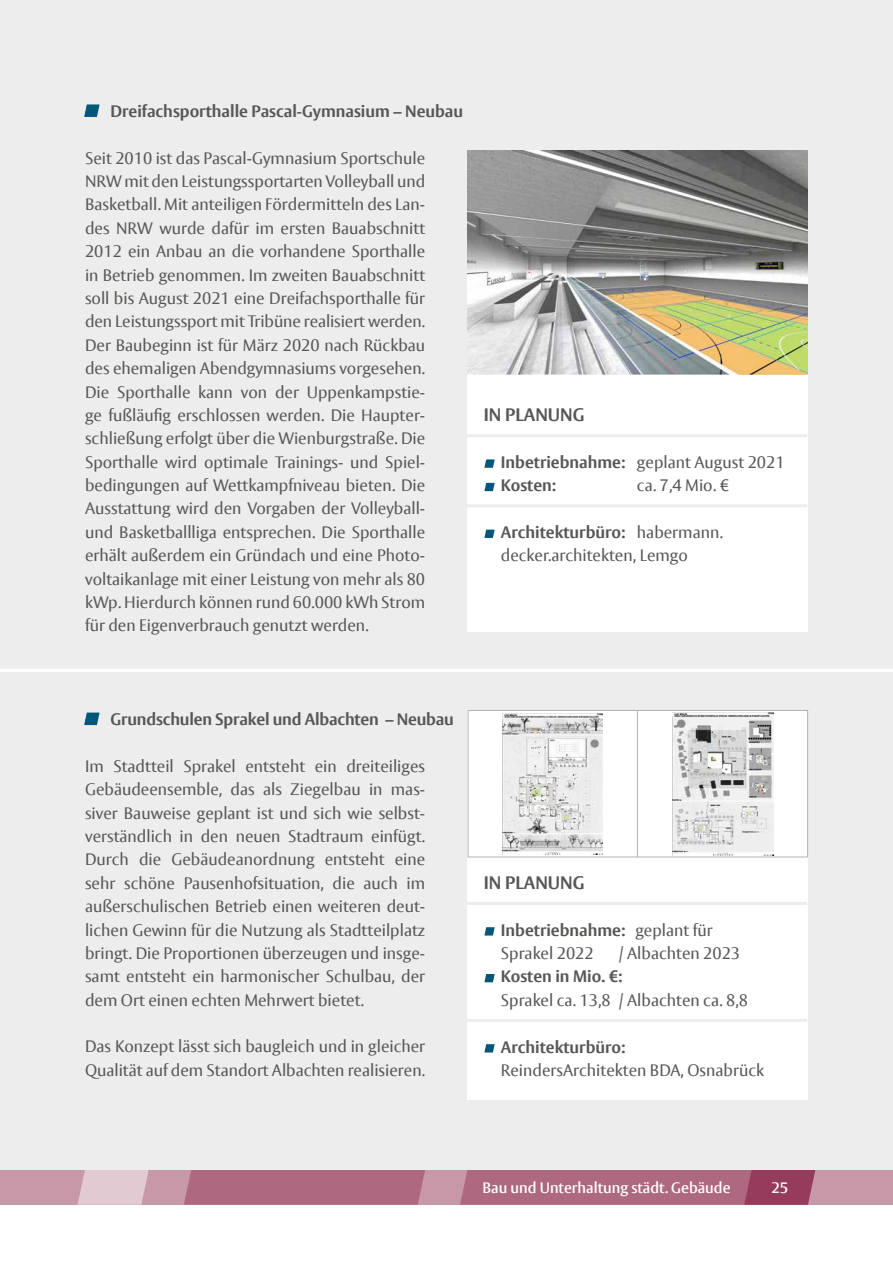
<style>
.page{position:relative;width:893px;height:1263px;background:#fff}
.page>*{position:absolute;margin:0;border:0;box-sizing:border-box;transform-origin:0 0}
.t1{font:700 18px "Vesta Pro";color:#575756}
.t2{font:16.5px/23.4px "Vesta Pro";color:#575756;text-align:justify}
.t3{font:700 16.5px/23.4px "Vesta Pro";color:#575756}
.t4{font:600 15px "Vesta Pro";color:#fff}
.s1{font-weight:400}
.s2{font-weight:700}
</style>
<div class="page">
<div style="left:0;top:1169px;width:893px;height:36px;background:#c798a7"></div>
<svg style="left:78px;top:1169px;width:71px;height:36px;background:#dfc5ce"></svg>
<svg style="left:184px;top:1169px;width:241px;height:36px;background:#b06d83"></svg>
<svg style="left:460px;top:1169px;width:355px;height:36px;background:#ac657d"></svg>
<div style="left:0;top:0;width:893px;height:1169px;background:#ededed"></div>
<hr style="left:0;top:669px;width:893px;height:3px;background:#fff">
<div style="left:468px;top:374px;width:340px;height:257px;background:#fff"></div>
<hr style="left:460px;top:434px;width:347px;height:3px;background:#ededed">
<hr style="left:458px;top:504px;width:349px;height:3px;background:#ededed">
<svg style="left:484px;top:459px;width:11px;height:9px"></svg>
<svg style="left:484px;top:483px;width:11px;height:8px"></svg>
<svg style="left:484px;top:530px;width:11px;height:8px"></svg>
<div style="left:468px;top:710px;width:340px;height:389px;background:#fff"></div>
<hr style="left:460px;top:902px;width:347px;height:3px;background:#ededed">
<hr style="left:458px;top:1019px;width:349px;height:3px;background:#ededed">
<svg style="left:484px;top:927px;width:11px;height:8px"></svg>
<svg style="left:484px;top:974px;width:11px;height:8px"></svg>
<svg style="left:484px;top:1044px;width:11px;height:8px"></svg>
<svg style="left:84px;top:104px;width:16px;height:13px"></svg>
<img style="left:468px;top:151px;width:340px;height:223px">
<svg style="left:84px;top:712px;width:16px;height:13px"></svg>
<div style="left:468px;top:710px;width:340px;height:147px;border:1px solid #b3b2b2"></div>
<img style="left:503px;top:713px;width:99px;height:142px">
<img style="left:672px;top:712px;width:101px;height:143px">
<hr style="left:637px;top:710px;width:1px;height:147px;background:#b3b2b2">
<p class="t3" style="left:111px;top:99px;width:354px">Dreifachsporthalle pascal-Gymnasium – Neubau</p>
<p class="t2" style="left:85px;top:146px;width:342px">Seit 2010 ist das Pascal-Gymnasium Sportschule NRW mit den Leistungssportarten Volleyball und Basketball. Mit anteiligen Fördermitteln des Lan&shy;des NRW wurde dafür im ersten Bauabschnitt 2012 ein Anbau an die vorhandene Sporthalle in Betrieb genommen. Im zweiten Bauabschnitt soll bis August 2021 eine Dreifachsporthalle für den Leistungssport mit Tribüne realisiert werden.<br>Der Baubeginn ist für März 2020 nach Rückbau des ehemaligen Abendgymnasiums vorgesehen.<br>Die Sporthalle kann von der Uppenkampstie&shy;ge fußläufig erschlossen werden. Die Haupter&shy;schließung erfolgt über die Wienburgstraße. Die Sporthalle wird optimale Trainings- und Spiel&shy;bedingungen auf Wettkampfniveau bieten. Die Ausstattung wird den Vorgaben der Volleyball&shy;und Basketballliga entsprechen. Die Sporthalle erhält außerdem ein Gründach und eine Photo&shy;voltaikanlage mit einer Leistung von mehr als 80 kWp. Hierdurch können rund 60.000 kWh Strom für den Eigenverbrauch genutzt werden.</p>
<p class="t1" style="left:484px;top:404px;width:102px">IN plANuNG</p>
<p class="t3" style="left:501px;top:450px;width:285px">Inbetriebnahme: <span class="s1">geplant August 2021<br></span>Kosten:</p>
<p class="t2" style="left:637px;top:473px;width:94px">ca. 7,4 Mio. €</p>
<p class="t2" style="left:501px;top:520px;width:224px"><span class="s2">Architekturbüro:</span> habermann. decker.architekten, Lemgo</p>
<p class="t3" style="left:111px;top:707px;width:345px">Grundschulen Sprakel und Albachten – Neubau</p>
<p class="t2" style="left:85px;top:754px;width:342px">Im Stadtteil Sprakel entsteht ein dreiteiliges Gebäudeensemble, das als Ziegelbau in mas&shy;siver Bauweise geplant ist und sich wie selbst&shy;verständlich in den neuen Stadtraum einfügt.<br>Durch die Gebäudeanordnung entsteht eine sehr schöne Pausenhofsituation, die auch im</p>
<p class="t2" style="left:85px;top:894px;width:342px">außerschulischen Betrieb einen weiteren deut&shy;lichen Gewinn für die Nutzung als Stadtteilplatz</p>
<p class="t1" style="left:484px;top:871px;width:102px">IN plANuNG</p>
<p class="t3" style="left:501px;top:918px;width:213px">Inbetriebnahme: <span class="s1">geplant für</span></p>
<p class="t2" style="left:85px;top:941px;width:342px">bringt. Die Proportionen überzeugen und insge-</p>
<p class="t2" style="left:501px;top:941px;width:94px">Sprakel 2022</p>
<p class="t2" style="left:619px;top:941px;width:123px">/ Albachten 2023</p>
<p class="t2" style="left:85px;top:964px;width:342px">samt entsteht ein harmonischer Schulbau, der</p>
<p class="t3" style="left:501px;top:964px;width:123px">Kosten in mio. €:</p>
<p class="t2" style="left:85px;top:988px;width:281px">dem Ort einen echten Mehrwert bietet.</p>
<p class="t2" style="left:501px;top:988px;width:249px">Sprakel ca. 13,8 / Albachten ca. 8,8</p>
<p class="t2" style="left:85px;top:1035px;width:342px">Das Konzept lässt sich baugleich und in gleicher</p>
<p class="t3" style="left:501px;top:1035px;width:126px">Architekturbüro:</p>
<p class="t2" style="left:85px;top:1058px;width:342px">Qualität auf dem Standort Albachten realisieren.</p>
<p class="t2" style="left:501px;top:1058px;width:265px">ReindersArchitekten BDA, Osnabrück</p>
<p class="t4" style="left:482px;top:1178px;width:250px">Bau und Unterhaltung städt. Gebäude</p>
<p class="t4" style="left:771px;top:1178px;width:18px">25</p>
</div>
